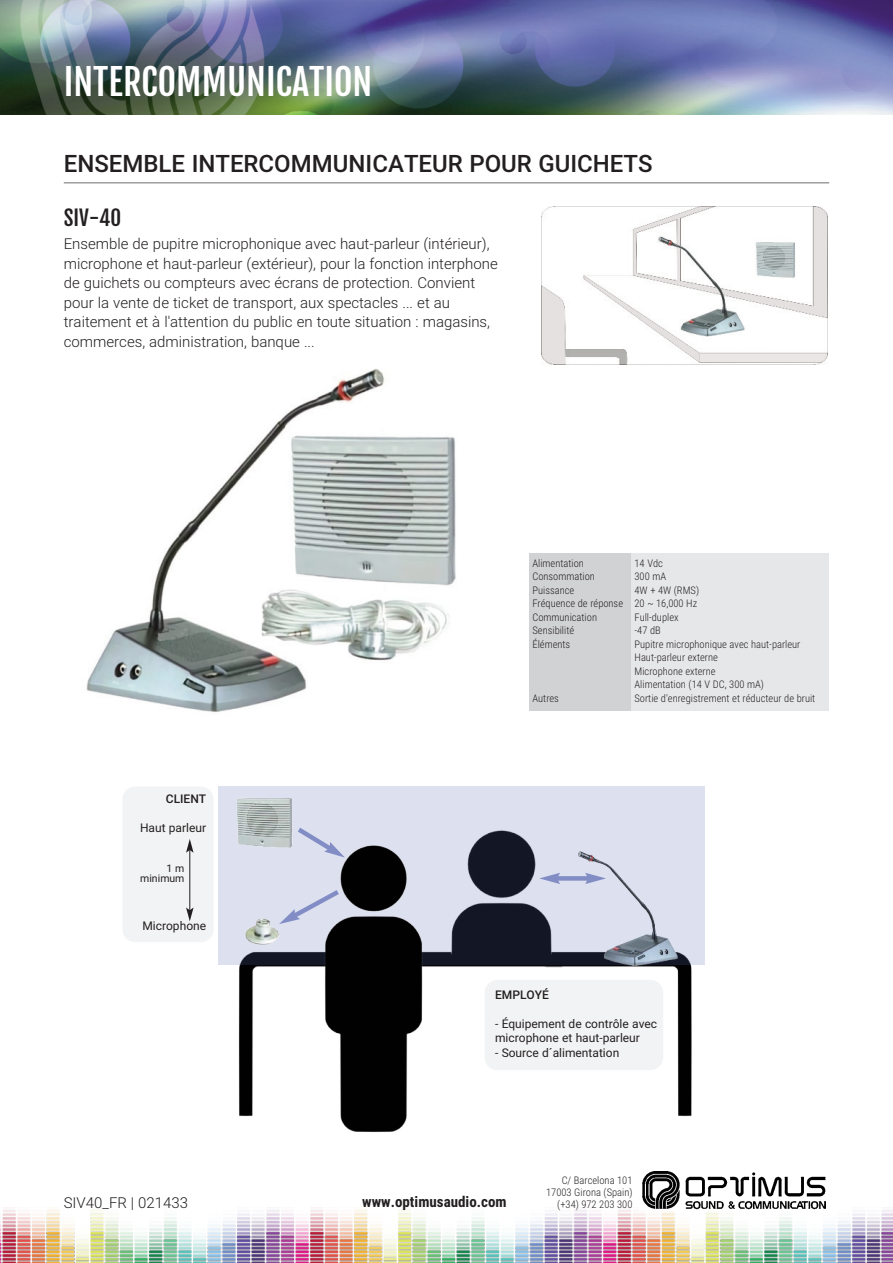
<style>
.page{position:relative;width:893px;height:1263px;background:#fff}
.page>*{position:absolute;margin:0;border:0;box-sizing:border-box;transform-origin:0 0}
.t1{font:36px "Fjalla One";color:#fff}
.t2{font:500 24px "Roboto";color:#231f20}
.t3{font:21px "Fjalla One";color:#231f20}
.t4{font:300 15px/19.5px "Roboto";color:#231f20}
.t5{font:700 15px "Roboto Condensed";color:#231f20}
.t6{font:12px/14.4px "Roboto";color:#231f20}
.t7{font:500 12px "Roboto";color:#231f20}
.t8{font:300 10.5px/13.5px "Roboto Condensed";color:#231f20}
.t9{font:10.5px/9.9px "Roboto";color:#231f20;text-align:right}
</style>
<div class="page">
<img style="left:0;top:0;width:893px;height:115px">
<img style="left:0;top:1210px;width:893px;height:53px">
<img style="left:643px;top:1171px;width:183px;height:39px">
<hr style="left:64px;top:183px;width:765px;height:1px;background:#6c6d70">
<img style="left:541px;top:206px;width:287px;height:159px">
<div style="left:529px;top:553px;width:102px;height:157px;background:#d1d2d4"></div>
<div style="left:631px;top:553px;width:198px;height:157px;background:#e6e7e9"></div>
<img style="left:86px;top:369px;width:370px;height:344px">
<div style="left:122px;top:786px;width:92px;height:156px;background:#f2f3f4;border-radius:13px"></div>
<img style="left:238px;top:965px;width:454px;height:152px">
<div style="left:485px;top:980px;width:178px;height:90px;background:#f2f3f4;border-radius:13px"></div>
<div style="left:218px;top:786px;width:487px;height:179px;background:#566db3;opacity:.2"></div>
<img style="left:234px;top:796px;width:59px;height:52px">
<img style="left:244px;top:915px;width:39px;height:37px">
<img style="left:312px;top:839px;width:122px;height:293px">
<svg style="left:293px;top:823px;width:52px;height:34px"></svg>
<svg style="left:279px;top:886px;width:65px;height:38px"></svg>
<div style="left:556px;top:876px;width:33px;height:5px;background:#828dc5"></div>
<svg style="left:539px;top:873px;width:21px;height:11px"></svg>
<svg style="left:585px;top:873px;width:21px;height:11px"></svg>
<hr style="left:189px;top:850px;width:1px;height:60px;background:#231f20">
<svg style="left:186px;top:839px;width:8px;height:14px"></svg>
<svg style="left:186px;top:907px;width:8px;height:14px"></svg>
<h1 class="t1" style="left:64px;top:62px;width:310px">INTERCOMMUNICATION</h1>
<h2 class="t2" style="left:64px;top:149px;width:590px">ENSEMBLE INTERCOMMUNICATEUR POUR GUICHETS</h2>
<h3 class="t3" style="left:64px;top:206px;width:59px">SIV-40</h3>
<p class="t4" style="left:64px;top:234px;width:436px">Ensemble de pupitre microphonique avec haut-parleur (intérieur), microphone et haut-parleur (extérieur), pour la fonction interphone de guichets ou compteurs avec écrans de protection. Convient pour la vente de ticket de transport, aux spectacles ... et au traitement et à l'attention du public en toute situation : magasins, commerces, administration, banque ...</p>
<p class="t7" style="left:166px;top:792px;width:42px">CLIENT</p>
<p class="t6" style="left:140px;top:820px;width:68px">Haut parleur</p>
<p class="t9" style="left:140px;top:864px;width:46px">1 m minimum</p>
<p class="t6" style="left:142px;top:919px;width:65px">Microphone</p>
<p class="t8" style="left:532px;top:556px;width:92px">Alimentation<br>Consommation<br>Puissance<br>Fréquence de réponse<br>Communication<br>Sensibilité<br>Éléments</p>
<p class="t8" style="left:532px;top:691px;width:28px">Autres</p>
<p class="t8" style="left:634px;top:556px;width:182px">14 Vdc<br>300 mA<br>4W + 4W (RMS)<br>20 ~ 16,000 Hz<br>Full-duplex<br>-47 dB<br>Pupitre microphonique avec haut-parleur<br>Haut-parleur externe<br>Microphone externe<br>Alimentation (14 V DC, 300 mA)<br>Sortie d'enregistrement et réducteur de bruit</p>
<p class="t7" style="left:495px;top:988px;width:55px">EMPLOYÉ</p>
<p class="t6" style="left:495px;top:1016px;width:163px">- Équipement de contrôle avec microphone et haut-parleur</p>
<p class="t6" style="left:495px;top:1045px;width:126px">- Source d´alimentation</p>
<p class="t4" style="left:64px;top:1193px;width:126px">SIV40_FR | 021433</p>
<p class="t5" style="left:362px;top:1193px;width:146px">www.optimusaudio.com</p>
<p class="t8" style="left:546px;top:1174px;width:88px;line-height:12px;text-align:right">C/ Barcelona 101<br>17003 Girona (Spain) (+34) 972 203 300</p>
</div>
